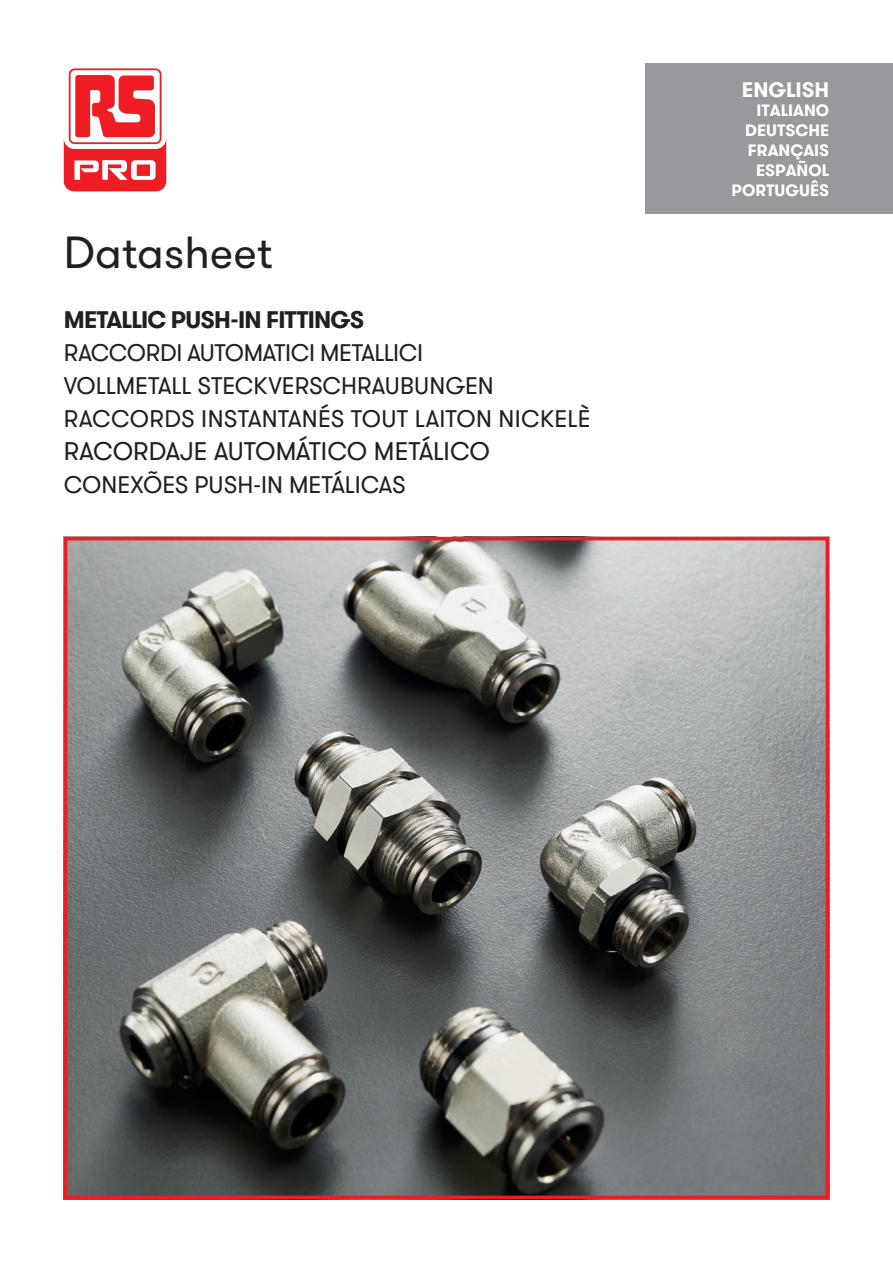
<style>
.page{position:relative;width:893px;height:1263px;background:#fff}
.page>*{position:absolute;margin:0;border:0;box-sizing:border-box;transform-origin:0 0}
.IT_-_Descrizione{font:45px "GT Walsheim";color:#231f20}
.GB-H1-COP{font:25.5px "GT Walsheim";letter-spacing:-.005em;color:#231f20}
.GB-H1-COP-2{font:24px "GT Walsheim";color:#231f20}
.IT-H1-COP{font:24px "GT Walsheim";letter-spacing:-.02em;color:#231f20}
.IT-H1-COP-2{font:700 24px "GT Walsheim";letter-spacing:-.035em;color:#231f20}
.t1{font:700 21px "GT Walsheim";color:#fff}
.t2{font:700 16.5px "GT Walsheim";color:#fff}
</style>
<div class="page">
<div style="left:646px;top:64px;width:247px;height:150px;background:#97999c"></div>
<svg style="left:64px;top:68px;width:102px;height:123px"></svg>
<img style="left:69px;top:542px;width:755px;height:652px">
<div style="left:64px;top:537px;width:765px;height:662px;border:4px solid #ee1d23"></div>
<p class="IT_-_Descrizione" style="left:64px;top:224px;width:210px">Datasheet</p>
<p class="IT-H1-COP-2" style="left:64px;top:304px;width:302px">METALLIC PUSH-IN FITTINGS</p>
<p class="IT-H1-COP" style="left:64px;top:338px;width:361px">RACCORDI AUTOMATICI METALLICI</p>
<p class="GB-H1-COP-2" style="left:64px;top:371px;width:432px">VOLLMETALL STECKVERSCHRAUBUNGEN</p>
<p class="GB-H1-COP-2" style="left:64px;top:404px;width:528px">RACCORDS INSTANTANÉS TOUT LAITON NICKELÈ</p>
<p class="GB-H1-COP" style="left:64px;top:435px;width:428px">RACORDAJE AUTOMÁTICO METÁLICO</p>
<p class="GB-H1-COP-2" style="left:64px;top:470px;width:343px">CONEXÕES PUSH-IN METÁLICAS</p>
<p class="t1" style="left:742px;top:75px;width:89px">ENGLISH</p>
<p class="t2" style="left:757px;top:100px;width:74px">ITALIANO</p>
<p class="t2" style="left:745px;top:120px;width:85px">DEUTSCHE</p>
<p class="t2" style="left:748px;top:139px;width:83px">FRANÇAIS</p>
<p class="t2" style="left:756px;top:159px;width:75px">ESPAÑOL</p>
<p class="t2" style="left:732px;top:179px;width:99px">PORTUGUÊS</p>
</div>
